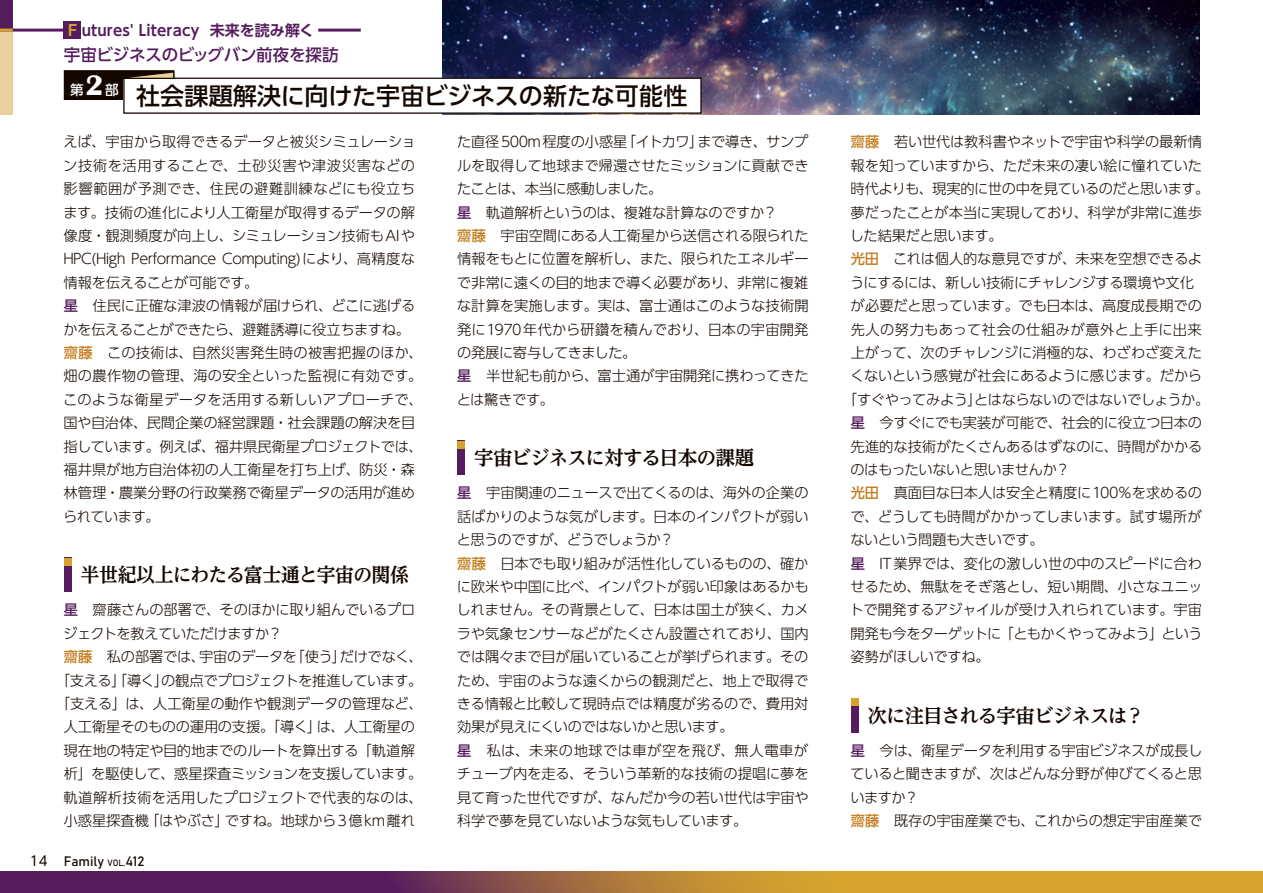
<style>
.page{position:relative;width:1263px;height:893px;background:#fff}
.page>*{position:absolute;margin:0;border:0;box-sizing:border-box;transform-origin:0 0}
.t1{font:500 24px "UD Shin Go Pro";color:#140700}
.t2{font:700 19.5px "UD Reimin Pro";letter-spacing:-.045em;color:#140700}
.t3{font:500 16.5px "UD Shin Go Pro";letter-spacing:-.01em;color:#551c5e}
.t4{font:700 15px "UD Shin Go Pro De";letter-spacing:.01em;color:#551c5e}
.t5{font:300 14.25px/23.4px "UD Shin Go Pro";letter-spacing:-.015em;color:#140700}
.t6{font:300 14.25px "UD Shin Go Pro";letter-spacing:-.035em;color:#140700}
.t7{font:300 14.25px "UD Shin Go Pro";letter-spacing:-.04em;color:#140700}
.t8{font:300 14.25px "UD Shin Go Pro";letter-spacing:-.05em;color:#140700}
.t9{font:300 14.25px "UD Shin Go Pro";letter-spacing:.02em;color:#140700}
.t10{font:300 14.25px "UD Shin Go Pro";letter-spacing:.03em;color:#140700}
.t11{font:13.5px "Bahnschrift";color:#140700}
.s1{color:#d6a42e}
.s2{font-weight:500;color:#551c5e}
.s3{font-weight:500;color:#c37d1d}
.s4{font-family:"UD Shin Go Pro"}
.s5{font-size:9px}
</style>
<div class="page">
<svg style="left:0;top:872px;width:1263px;height:21px;background:#9c6742"></svg>
<img style="left:442px;top:0;width:757px;height:115px">
<div style="left:64px;top:558px;width:7px;height:34px;background:#551c5e"></div>
<div style="left:64px;top:558px;width:7px;height:7px;background:#d6a42e"></div>
<div style="left:457px;top:441px;width:8px;height:34px;background:#551c5e"></div>
<div style="left:457px;top:441px;width:8px;height:7px;background:#d6a42e"></div>
<div style="left:851px;top:698px;width:7px;height:34px;background:#551c5e"></div>
<div style="left:851px;top:698px;width:7px;height:8px;background:#d6a42e"></div>
<hr style="left:318px;top:29px;width:43px;height:3px;background:#551c5e">
<div style="left:0;top:0;width:13px;height:115px;background:#ead09c"></div>
<div style="left:0;top:0;width:13px;height:31px;background:#551c5e"></div>
<hr style="left:0;top:29px;width:70px;height:3px;background:#551c5e">
<div style="left:64px;top:71px;width:110px;height:28px;background:#140700"></div>
<div style="left:64px;top:70px;width:110px;height:30px;border:1px solid #140700"></div>
<div style="left:124px;top:78px;width:577px;height:35px;background:#fff"></div>
<div style="left:123px;top:78px;width:579px;height:36px;border:1px solid #140700"></div>
<svg style="left:117px;top:71px;width:58px;height:9px"></svg>
<svg style="left:0;top:29px;width:13px;height:3px"></svg>
<div style="left:64px;top:21px;width:17px;height:17px;background:#551c5e"></div>
<p class="t4" style="left:68px;top:18px;width:248px"><span class="s1">F</span> utures' Literacy 未来を読み解く</p>
<p class="t3" style="left:64px;top:42px;width:277px">宇宙ビジネスのビッグバン前夜を探訪</p>
<h1 class="t1" style="left:70px;top:76px;width:619px"><sup>第</sup><sup>2</sup><sup>部</sup> 社会課題解決に向けた宇宙ビジネスの新たな可能性</h1>
<p class="t5" style="left:63px;top:130px;width:361px">えば、宇宙から取得できるデータと被災シミュレーション技術を活用することで、土砂災害や津波災害などの影響範囲が予測でき、住民の避難訓練などにも役立ちます。技術の進化により人工衛星が取得するデータの解像度・観測頻度が向上し、シミュレーション技術もAIや<br>HPC(High Performance Computing)により、高精度な情報を伝えることが可能です。<br><span class="s2">星</span>　住民に正確な津波の情報が届けられ、どこに逃げるかを伝えることができたら、避難誘導に役立ちますね。<span class="s3">齋藤</span>　この技術は、自然災害発生時の被害把握のほか、畑の農作物の管理、海の安全といった監視に有効です。このような衛星データを活用する新しいアプローチで、国や自治体、民間企業の経営課題・社会課題の解決を目指しています。例えば、福井県民衛星プロジェクトでは、福井県が地方自治体初の人工衛星を打ち上げ、防災・森林管理・農業分野の行政業務で衛星データの活用が進められています。</p>
<h2 class="t2" style="left:81px;top:559px;width:330px">半世紀以上にわたる富士通と宇宙の関係</h2>
<p class="t5" style="left:64px;top:598px;width:353px"><span class="s2">星</span>　齋藤さんの部署で、そのほかに取り組んでいるプロ</p>
<p class="t6" style="left:63px;top:622px;width:220px">ジェクトを教えていただけますか？</p>
<p class="t5" style="left:64px;top:645px;width:361px"><span class="s3">齋藤</span>　私の部署では、宇宙のデータを「使う」だけでなく、</p>
<p class="t7" style="left:56px;top:669px;width:368px">「支える」「導く」の観点でプロジェクトを推進しています。</p>
<p class="t5" style="left:56px;top:691px;width:369px">「支える」は、人工衛星の動作や観測データの管理など、</p>
<p class="t5" style="left:64px;top:715px;width:353px">人工衛星そのものの運用の支援。「導く」は、人工衛星の</p>
<p class="t5" style="left:64px;top:738px;width:353px">現在地の特定や目的地までのルートを算出する「軌道解</p>
<p class="t6" style="left:64px;top:762px;width:360px">析」を駆使して、惑星探査ミッションを支援しています。</p>
<p class="t9" style="left:64px;top:786px;width:361px">軌道解析技術を活用したプロジェクトで代表的なのは、</p>
<p class="t5" style="left:64px;top:808px;width:353px">小惑星探査機「はやぶさ」ですね。地球から3億km離れ</p>
<p class="t11" style="left:30px;top:850px;width:116px"><span class="s4">14</span> Family <span class="s5">VOL.</span>412</p>
<p class="t5" style="left:457px;top:130px;width:353px">た直径500m程度の小惑星「イトカワ」まで導き、サンプルを取得して地球まで帰還させたミッションに貢献できたことは、本当に感動しました。<br><span class="s2">星</span>　軌道解析というのは、複雑な計算なのですか？<br><span class="s3">齋藤</span>　宇宙空間にある人工衛星から送信される限られた情報をもとに位置を解析し、また、限られたエネルギーで非常に遠くの目的地まで導く必要があり、非常に複雑な計算を実施します。実は、富士通はこのような技術開発に1970年代から研鑽を積んでおり、日本の宇宙開発の発展に寄与してきました。<br><span class="s2">星</span>　半世紀も前から、富士通が宇宙開発に携わってきたとは驚きです。</p>
<h2 class="t2" style="left:474px;top:442px;width:282px">宇宙ビジネスに対する日本の課題</h2>
<p class="t5" style="left:456px;top:481px;width:354px"><span class="s2">星</span>　宇宙関連のニュースで出てくるのは、海外の企業の話ばかりのような気がします。日本のインパクトが弱いと思うのですが、どうでしょうか？<br><span class="s3">齋藤</span>　日本でも取り組みが活性化しているものの、確かに欧米や中国に比べ、インパクトが弱い印象はあるかもしれません。その背景として、日本は国土が狭く、カメラや気象センサーなどがたくさん設置されており、国内では隅々まで目が届いていることが挙げられます。そのため、宇宙のような遠くからの観測だと、地上で取得できる情報と比較して現時点では精度が劣るので、費用対効果が見えにくいのではないかと思います。<br><span class="s2">星</span> 私は、未来の地球では車が空を飛び、無人電車がチューブ内を走る、そういう革新的な技術の提唱に夢を見て育った世代ですが、なんだか今の若い世代は宇宙や科学で夢を見ていないような気もしています。</p>
<p class="t5" style="left:851px;top:130px;width:353px"><span class="s3">齋藤</span>　若い世代は教科書やネットで宇宙や科学の最新情</p>
<p class="t5" style="left:851px;top:153px;width:353px">報を知っていますから、ただ未来の凄い絵に憧れていた</p>
<p class="t5" style="left:850px;top:177px;width:361px">時代よりも、現実的に世の中を見ているのだと思います。</p>
<p class="t5" style="left:851px;top:200px;width:353px">夢だったことが本当に実現しており、科学が非常に進歩</p>
<p class="t5" style="left:850px;top:223px;width:154px">した結果だと思います。</p>
<p class="t5" style="left:851px;top:247px;width:353px"><span class="s3">光田</span>　これは個人的な意見ですが、未来を空想できるよ</p>
<p class="t6" style="left:850px;top:271px;width:345px">うにするには、新しい技術にチャレンジする環境や文化</p>
<p class="t5" style="left:850px;top:294px;width:353px">が必要だと思っています。でも日本は、高度成長期での</p>
<p class="t10" style="left:851px;top:318px;width:353px">先人の努力もあって社会の仕組みが意外と上手に出来</p>
<p class="t5" style="left:851px;top:340px;width:353px">上がって、次のチャレンジに消極的な、わざわざ変えた</p>
<p class="t5" style="left:850px;top:364px;width:353px">くないという感覚が社会にあるように感じます。だから</p>
<p class="t5" style="left:843px;top:387px;width:368px">「すぐやってみよう」とはならないのではないでしょうか。</p>
<p class="t5" style="left:851px;top:411px;width:353px"><span class="s2">星</span>　今すぐにでも実装が可能で、社会的に役立つ日本の</p>
<p class="t5" style="left:851px;top:434px;width:353px">先進的な技術がたくさんあるはずなのに、時間がかかる</p>
<p class="t6" style="left:850px;top:458px;width:221px">のはもったいないと思いませんか？</p>
<p class="t5" style="left:851px;top:481px;width:353px"><span class="s3">光田</span>　真面目な日本人は安全と精度に100％を求めるの</p>
<p class="t5" style="left:850px;top:504px;width:353px">で、どうしても時間がかかってしまいます。試す場所が</p>
<p class="t5" style="left:850px;top:528px;width:195px">ないという問題も大きいです。</p>
<p class="t5" style="left:851px;top:551px;width:353px"><span class="s2">星</span>　IT業界では、変化の激しい世の中のスピードに合わ</p>
<p class="t5" style="left:850px;top:574px;width:353px">せるため、無駄をそぎ落とし、短い期間、小さなユニッ</p>
<p class="t5" style="left:849px;top:598px;width:354px">トで開発するアジャイルが受け入れられています。宇宙</p>
<p class="t8" style="left:850px;top:622px;width:353px">開発も今をターゲットに「ともかくやってみよう」という</p>
<p class="t5" style="left:851px;top:644px;width:140px">姿勢がほしいですね。</p>
<h2 class="t2" style="left:867px;top:699px;width:279px">次に注目される宇宙ビジネスは？</h2>
<p class="t5" style="left:850px;top:738px;width:353px"><span class="s2">星</span>　今は、衛星データを利用する宇宙ビジネスが成長していると聞きますが、次はどんな分野が伸びてくると思いますか？<br><span class="s3">齋藤</span>　既存の宇宙産業でも、これからの想定宇宙産業で</p>
</div>
